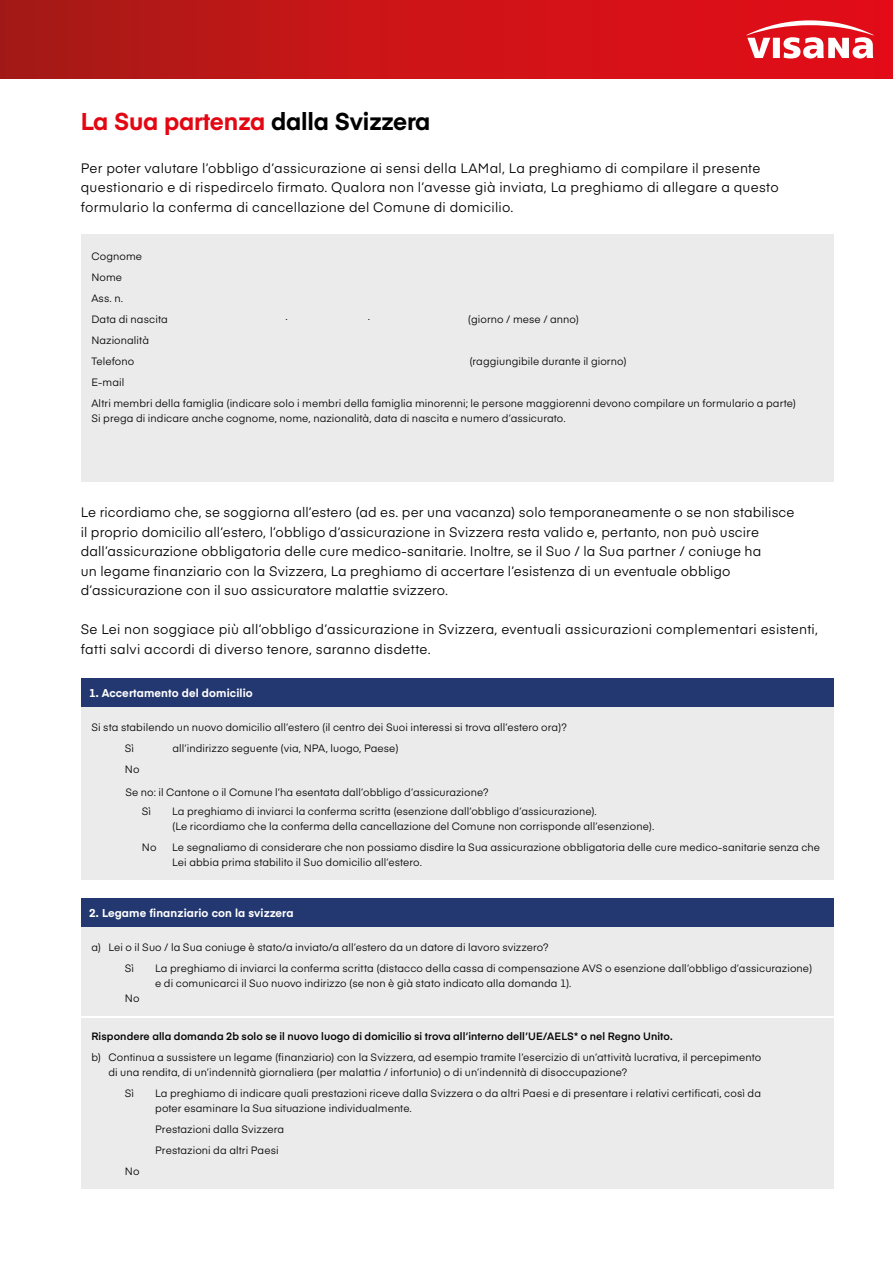
<style>
.page{position:relative;width:893px;height:1263px;background:#fff}
.page>*{position:absolute;margin:0;border:0;box-sizing:border-box;transform-origin:0 0}
.Titel{font:700 24px "Eina 03";letter-spacing:-.01em;color:#e30613}
.t1{font:13.5px/19.5px "Eina 03";letter-spacing:.01em;color:#000}
.t2{font:700 11.25px "Eina 03";letter-spacing:.01em;color:#fff}
.Paragraph_Style3{font:10.5px/15px "Eina 03";letter-spacing:.01em;color:#000}
.Paragraph_Style3-2{font:600 10.5px "Eina 03";letter-spacing:.01em;color:#000}
.s1{color:#000}
</style>
<div class="page">
<div style="left:81px;top:234px;width:752px;height:247px;background:#ebebeb"></div>
<div style="left:81px;top:706px;width:752px;height:174px;background:#ebebeb"></div>
<div style="left:81px;top:926px;width:752px;height:89px;background:#ebebeb"></div>
<div style="left:81px;top:1018px;width:752px;height:171px;background:#ebebeb"></div>
<div style="left:81px;top:678px;width:752px;height:29px;background:#233770"></div>
<div style="left:81px;top:898px;width:752px;height:29px;background:#233770"></div>
<div style="left:0;top:0;width:893px;height:79px;background:linear-gradient(to right,#aa1a16,#e90d18)"></div>
<svg style="left:746px;top:20px;width:128px;height:38px"></svg>
<p class="Titel" style="left:81px;top:103px;width:351px">La Sua partenza <span class="s1">dalla Svizzera</span></p>
<p class="t1" style="left:81px;top:157px;width:681px">Per poter valutare l’obbligo d’assicurazione ai sensi della LAMal, La preghiamo di compilare il presente</p>
<p class="t1" style="left:81px;top:177px;width:699px">questionario e di rispedircelo firmato. Qualora non l’avesse già inviata, La preghiamo di allegare a questo</p>
<p class="t1" style="left:81px;top:196px;width:434px">formulario la conferma di cancellazione del Comune di domicilio.</p>
<p class="Paragraph_Style3" style="left:91px;top:248px;width:52px">Cognome</p>
<p class="Paragraph_Style3" style="left:91px;top:269px;width:32px">Nome</p>
<p class="Paragraph_Style3" style="left:91px;top:290px;width:33px">Ass. n.</p>
<p class="Paragraph_Style3" style="left:91px;top:311px;width:78px">Data di nascita</p>
<p class="Paragraph_Style3" style="left:285px;top:308px;width:4px">.</p>
<p class="Paragraph_Style3" style="left:368px;top:308px;width:4px">.</p>
<p class="Paragraph_Style3" style="left:468px;top:311px;width:113px">(giorno / mese / anno)</p>
<p class="Paragraph_Style3" style="left:91px;top:332px;width:59px">Nazionalità</p>
<p class="Paragraph_Style3" style="left:91px;top:353px;width:44px">Telefono</p>
<p class="Paragraph_Style3" style="left:469px;top:353px;width:159px">(raggiungibile durante il giorno)</p>
<p class="Paragraph_Style3" style="left:91px;top:374px;width:34px">E-mail</p>
<p class="Paragraph_Style3" style="left:91px;top:395px;width:706px">Altri membri della famiglia (indicare solo i membri della famiglia minorenni; le persone maggiorenni devono compilare un formulario a parte)</p>
<p class="Paragraph_Style3" style="left:91px;top:410px;width:476px">Si prega di indicare anche cognome, nome, nazionalità, data di nascita e numero d’assicurato.</p>
<p class="t1" style="left:81px;top:501px;width:715px">Le ricordiamo che, se soggiorna all’estero (ad es. per una vacanza) solo temporaneamente o se non stabilisce il proprio domicilio all’estero, l’obbligo d’assicurazione in Svizzera resta valido e, pertanto, non può uscire dall’assicurazione obbligatoria delle cure medico-sanitarie. Inoltre, se il Suo / la Sua partner / coniuge ha<br>un legame finanziario con la Svizzera, La preghiamo di accertare l’esistenza di un eventuale obbligo d’assicurazione con il suo assicuratore malattie svizzero.</p>
<p class="t1" style="left:81px;top:618px;width:739px">Se Lei non soggiace più all’obbligo d’assicurazione in Svizzera, eventuali assicurazioni complementari esistenti, fatti salvi accordi di diverso tenore, saranno disdette.</p>
<p class="t2" style="left:89px;top:684px;width:165px">1. Accertamento del domicilio</p>
<p class="Paragraph_Style3" style="left:91px;top:719px;width:477px">Si sta stabilendo un nuovo domicilio all’estero (il centro dei Suoi interessi si trova all’estero ora)?</p>
<p class="Paragraph_Style3" style="left:125px;top:740px;width:11px">Sì</p>
<p class="Paragraph_Style3" style="left:172px;top:740px;width:228px">all’indirizzo seguente (via, NPA, luogo, Paese)</p>
<p class="Paragraph_Style3" style="left:125px;top:761px;width:16px">No</p>
<p class="Paragraph_Style3" style="left:125px;top:784px;width:365px">Se no: il Cantone o il Comune l’ha esentata dall’obbligo d’assicurazione?</p>
<p class="Paragraph_Style3" style="left:142px;top:803px;width:11px">Sì</p>
<p class="Paragraph_Style3" style="left:172px;top:803px;width:484px">La preghiamo di inviarci la conferma scritta (esenzione dall’obbligo d’assicurazione).<br>(Le ricordiamo che la conferma della cancellazione del Comune non corrisponde all’esenzione).</p>
<p class="Paragraph_Style3" style="left:142px;top:839px;width:16px">No</p>
<p class="Paragraph_Style3" style="left:172px;top:839px;width:649px">Le segnaliamo di considerare che non possiamo disdire la Sua assicurazione obbligatoria delle cure medico-sanitarie senza che</p>
<p class="Paragraph_Style3" style="left:172px;top:854px;width:251px">Lei abbia prima stabilito il Suo domicilio all’estero.</p>
<p class="t2" style="left:89px;top:904px;width:206px">2. Legame finanziario con la svizzera</p>
<p class="Paragraph_Style3" style="left:91px;top:939px;width:459px">a) Lei o il Suo / la Sua coniuge è stato/a inviato/a all’estero da un datore di lavoro svizzero?</p>
<p class="Paragraph_Style3" style="left:125px;top:960px;width:11px">Sì</p>
<p class="Paragraph_Style3" style="left:155px;top:960px;width:659px">La preghiamo di inviarci la conferma scritta (distacco della cassa di compensazione AVS o esenzione dall’obbligo d’assicurazione) e di comunicarci il Suo nuovo indirizzo (se non è già stato indicato alla domanda 1).</p>
<p class="Paragraph_Style3" style="left:125px;top:990px;width:16px">No</p>
<p class="Paragraph_Style3-2" style="left:91px;top:1028px;width:583px">Rispondere alla domanda 2b solo se il nuovo luogo di domicilio si trova all’interno dell’UE/AELS* o nel Regno Unito.</p>
<p class="Paragraph_Style3" style="left:108px;top:1049px;width:654px;text-indent:-17px">b) Continua a sussistere un legame (finanziario) con la Svizzera, ad esempio tramite l’esercizio di un’attività lucrativa, il percepimento di una rendita, di un’indennità giornaliera (per malattia / infortunio) o di un’indennità di disoccupazione?</p>
<p class="Paragraph_Style3" style="left:125px;top:1085px;width:11px">Sì</p>
<p class="Paragraph_Style3" style="left:155px;top:1085px;width:607px">La preghiamo di indicare quali prestazioni riceve dalla Svizzera o da altri Paesi e di presentare i relativi certificati, così da poter esaminare la Sua situazione individualmente.</p>
<p class="Paragraph_Style3" style="left:155px;top:1121px;width:130px">Prestazioni dalla Svizzera</p>
<p class="Paragraph_Style3" style="left:155px;top:1142px;width:125px">Prestazioni da altri Paesi</p>
<p class="Paragraph_Style3" style="left:125px;top:1163px;width:16px">No</p>
</div>
